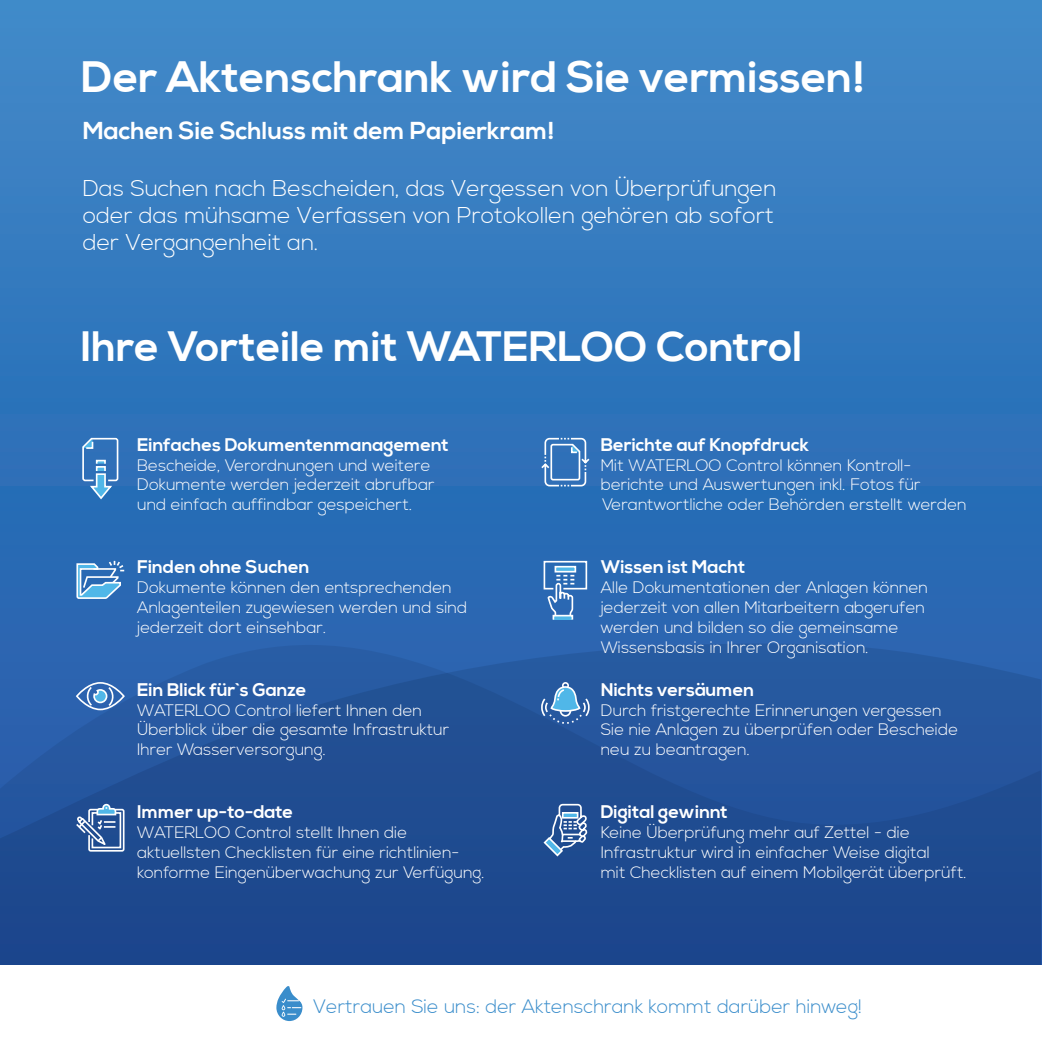
<style>
.page{position:relative;width:1042px;height:1042px;background:#fff}
.page>*{position:absolute;margin:0;border:0;box-sizing:border-box;transform-origin:0 0}
.t1{font:700 43.75px "Nexa";color:#fff}
.t2{font:700 42.35px "Nexa";color:#fff}
.t3{font:700 24.5px "Nexa";color:#fff}
.t4{font:300 22.75px/27.3px "Nexa";color:#fff;text-align:justify}
.t5{font:300 19.43px "Nexa";color:#3a8dcb}
.t6{font:700 18.2px "Nexa";color:#fff}
.t7{font:300 16.62px/19.9px "Nexa";color:#fff}
</style>
<div class="page">
<div style="left:0;top:0;width:1042px;height:1042px;background:linear-gradient(to right,#377dc1,#377dc1)"></div>
<div style="left:0;top:445px;width:1041px;height:122px;background:#286cb6"></div>
<svg style="left:0;top:567px;width:1041px;height:399px;background:#23549b"></svg>
<svg style="left:81px;top:437px;width:38px;height:64px;background:#518cc7"></svg>
<svg style="left:96px;top:460px;width:10px;height:4px"></svg>
<svg style="left:76px;top:559px;width:50px;height:41px;background:#629ccf"></svg>
<svg style="left:75px;top:681px;width:50px;height:30px"></svg>
<svg style="left:74px;top:803px;width:51px;height:49px;background:#5b7eb0"></svg>
<svg style="left:539px;top:437px;width:52px;height:50px;background:#558ac5"></svg>
<svg style="left:543px;top:560px;width:45px;height:58px;background:#5689c3"></svg>
<div style="left:552px;top:615px;width:21px;height:5px;border:2px solid #fff"></div>
<svg style="left:540px;top:681px;width:50px;height:44px;background:#4c80b8"></svg>
<svg style="left:542px;top:803px;width:47px;height:54px;background:#5378ad"></svg>
<div style="left:0;top:966px;width:1042px;height:76px;background:#fff"></div>
<svg style="left:276px;top:986px;width:26px;height:35px"></svg>
<h1 class="t1" style="left:81px;top:51px;width:785px">Der Aktenschrank wird Sie vermissen!</h1>
<h3 class="t3" style="left:83px;top:116px;width:473px">Machen Sie Schluss mit dem Papierkram!</h3>
<h3 class="t4" style="left:83px;top:175px;width:695px">Das Suchen nach Bescheiden, das Vergessen von Überprüfungen oder das mühsame Verfassen von Protokollen gehören ab sofort der Vergangenheit an.</h3>
<h2 class="t2" style="left:81px;top:322px;width:723px">Ihre Vorteile mit WATERLOO Control</h2>
<p class="t6" style="left:137px;top:434px;width:313px">Einfaches Dokumentenmanagement</p>
<p class="t7" style="left:137px;top:455px;width:299px">Bescheide, Verordnungen und weitere<br>Dokumente werden jederzeit abrufbar und einfach auffindbar gespeichert.</p>
<p class="t6" style="left:137px;top:556px;width:174px">Finden ohne Suchen</p>
<p class="t7" style="left:137px;top:578px;width:332px">Dokumente können den entsprechenden<br>Anlagenteilen zugewiesen werden und sind jederzeit dort einsehbar.</p>
<p class="t6" style="left:137px;top:679px;width:171px">Ein Blick für`s Ganze</p>
<p class="t7" style="left:137px;top:701px;width:314px">WATERLOO Control liefert Ihnen den<br>Überblick über die gesamte Infrastruktur<br>Ihrer Wasserversorgung.</p>
<p class="t6" style="left:137px;top:801px;width:158px">Immer up-to-date</p>
<p class="t7" style="left:137px;top:823px;width:349px">WATERLOO Control stellt Ihnen die aktuellsten Checklisten für eine richtlinien&shy;konforme Eingenüberwachung zur Verfügung.</p>
<p class="t6" style="left:601px;top:434px;width:210px">Berichte auf Knopfdruck</p>
<p class="t7" style="left:601px;top:455px;width:367px">Mit WATERLOO Control können Kontroll&shy;berichte und Auswertungen inkl. Fotos für<br>Verantwortliche oder Behörden erstellt werden</p>
<p class="t6" style="left:601px;top:556px;width:146px">Wissen ist Macht</p>
<p class="t7" style="left:601px;top:578px;width:329px">Alle Dokumentationen der Anlagen können jederzeit von allen Mitarbeitern abgerufen werden und bilden so die gemeinsame Wissensbasis in Ihrer Organisation.</p>
<p class="t6" style="left:601px;top:679px;width:155px">Nichts versäumen</p>
<p class="t7" style="left:601px;top:701px;width:359px">Durch fristgerechte Erinnerungen vergessen<br>Sie nie Anlagen zu überprüfen oder Bescheide neu zu beantragen.</p>
<p class="t6" style="left:601px;top:801px;width:128px">Digital gewinnt</p>
<p class="t7" style="left:601px;top:823px;width:367px">Keine Überprüfung mehr auf Zettel - die<br>Infrastruktur wird in einfacher Weise digital<br>mit Checklisten auf einem Mobilgerät überprüft.</p>
<p class="t5" style="left:313px;top:995px;width:550px">Vertrauen Sie uns: der Aktenschrank kommt darüber hinweg!</p>
</div>
